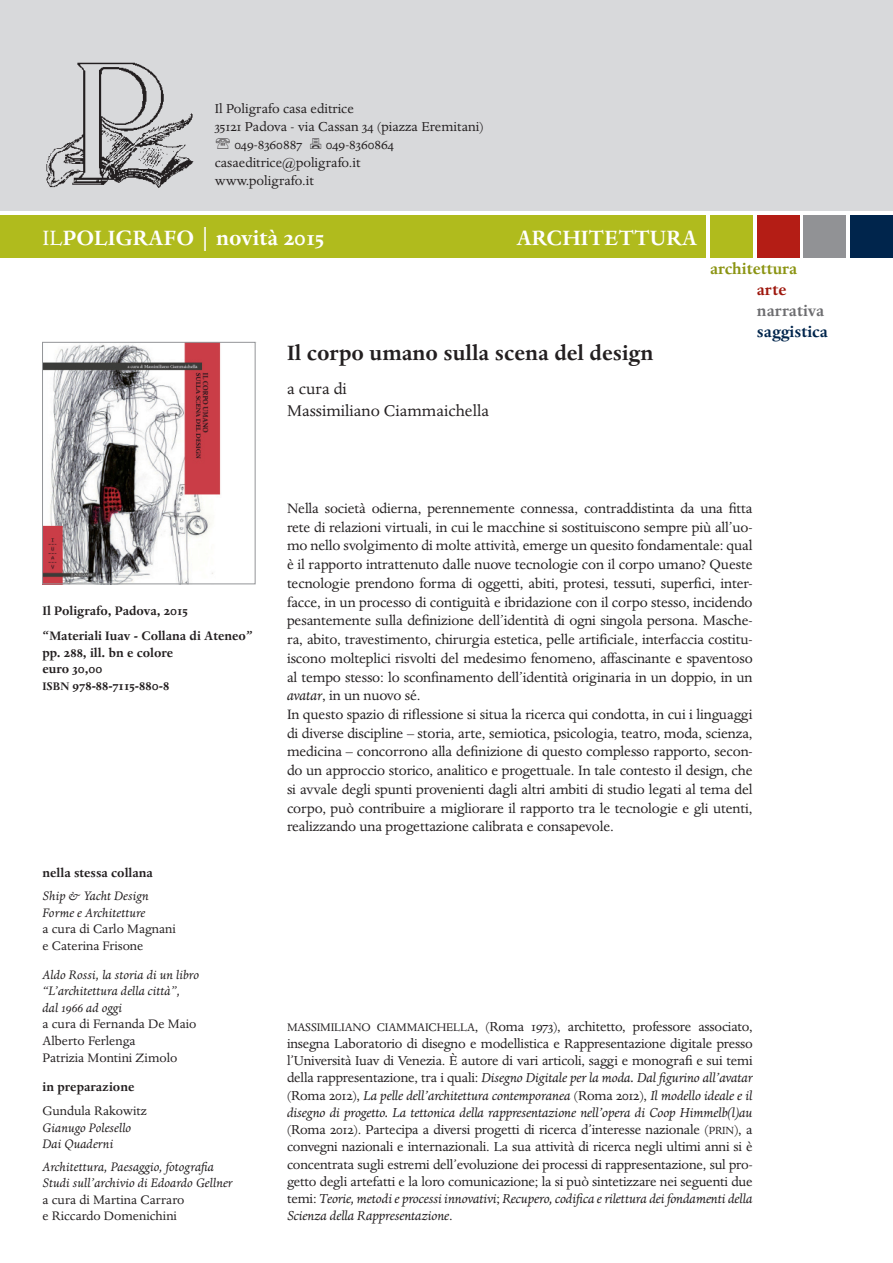
<style>
.page{position:relative;width:893px;height:1263px;background:#fff}
.page>*{position:absolute;margin:0;border:0;box-sizing:border-box;transform-origin:0 0}
.t1{font:700 24px "Dante";color:#fff}
.t2{font:700 24px "Dante";color:#231f20}
.t3{font:18px/21.6px "Dante";color:#231f20}
.t4{font:700 18px "Dante";color:#8b9412}
.t5{font:700 18px "Dante";color:#00254c}
.t6{font:700 18px "Dante";color:#6d6d70}
.t7{font:700 18px "Dante";color:#9e170d}
.t8{font:15.75px/18.8px "Dante";letter-spacing:-.01em;color:#231f20}
.t9{font:15px/17.2px "Dante";color:#231f20}
.t10{font:15px "Dante MT Regular Expert";color:#231f20}
.t11{font:italic 14.25px/16.6px "Dante";color:#231f20}
.t12{font:700 14.25px/25px "Dante";color:#231f20}
.t13{font:14.25px/16.5px "Dante";color:#231f20}
.t14{font:14.25px "Dante MT Bold Expert";color:#231f20}
.t15{font:12.75px "Dante";letter-spacing:-.01em;color:#231f20}
.s1{font-family:"Dante MT Regular Expert"}
.s2{font-family:"Dante"}
.s3{font-weight:400}
.s4{font-family:"Dante MT Bold Expert";font-weight:400}
.s5{font-family:"Dante";font-weight:700;font-size:12.75px}
.s6{font-family:"Dante MT Italic Expert";font-style:normal}
.s7{font-style:normal}
.s8{font-style:italic}
.s9{font-size:12.75px}
.s10{font-size:12px}
</style>
<div class="page">
<div style="left:0;top:0;width:893px;height:210px;background:#d8d9db"></div>
<div style="left:710px;top:215px;width:43px;height:42px;background:#b0bb1d"></div>
<div style="left:757px;top:215px;width:42px;height:42px;background:#b41d15"></div>
<div style="left:804px;top:215px;width:42px;height:42px;background:#919295"></div>
<div style="left:850px;top:215px;width:43px;height:42px;background:#00254c"></div>
<div style="left:0;top:215px;width:706px;height:42px;background:#b0bb1d"></div>
<img style="left:46px;top:62px;width:147px;height:126px">
<img style="left:43px;top:342px;width:213px;height:243px">
<div style="left:42px;top:342px;width:213px;height:242px;border:1px solid #939598"></div>
<p class="t9" style="left:215px;top:100px;width:270px;line-height:18px">Il Poligrafo casa editrice<br><span class="s1">35121</span> Padova - via Cassan <span class="s1">34</span> (piazza Eremitani)</p>
<p class="t10" style="left:234px;top:139px;width:70px">049<span class="s2">-</span>8360887</p>
<p class="t10" style="left:326px;top:139px;width:69px">049<span class="s2">-</span>8360864</p>
<p class="t9" style="left:215px;top:154px;width:147px;line-height:18px">casaeditrice@poligrafo.it www.poligrafo.it</p>
<h1 class="t1" style="left:43px;top:225px;width:283px"><span class="s3">Il</span>Poligrafo | novità <span class="s4">2015</span></h1>
<h1 class="t1" style="left:516px;top:225px;width:167px">ARCHITETTURA</h1>
<h1 class="t2" style="left:287px;top:339px;width:368px">Il corpo umano sulla scena del design</h1>
<p class="t3" style="left:287px;top:378px;width:204px">a cura di<br>Massimiliano Ciammaichella</p>
<p class="t4" style="left:710px;top:259px;width:88px">architettura</p>
<p class="t7" style="left:757px;top:280px;width:31px">arte</p>
<p class="t6" style="left:757px;top:301px;width:69px">narrativa</p>
<p class="t5" style="left:757px;top:322px;width:73px">saggistica</p>
<p class="t12" style="left:43px;top:599px;width:212px">Il Poligrafo, Padova, <span class="s4">2015<br></span>“Materiali Iuav - Collana di Ateneo”</p>
<p class="t12" style="left:43px;top:644px;width:132px;line-height:16.5px">pp. <span class="s4">288,</span> ill. bn e colore euro <span class="s4">30</span>,<span class="s4">00</span></p>
<p class="t14" style="left:43px;top:680px;width:128px"><span class="s5">isbn</span> 978-88-7115-880-8</p>
<p class="t12" style="left:43px;top:861px;width:112px">nella stessa collana</p>
<p class="t11" style="left:43px;top:888px;width:108px">Ship &amp; Yacht Design<br>Forme e Architetture</p>
<p class="t13" style="left:43px;top:921px;width:135px">a cura di Carlo Magnani e Caterina Frisone</p>
<p class="t11" style="left:43px;top:967px;width:158px">Aldo Rossi, la storia di un libro “L’architettura della città”, dal <span class="s6">1966</span> ad oggi<br><span class="s7">a cura di Fernanda De Maio<br>Alberto Ferlenga<br>Patrizia Montini Zimolo</span></p>
<p class="t12" style="left:43px;top:1075px;width:93px">in preparazione</p>
<p class="t13" style="left:43px;top:1103px;width:106px">Gundula Rakowitz</p>
<p class="t11" style="left:43px;top:1119px;width:90px">Gianugo Polesello<br>Dai Quaderni</p>
<p class="t11" style="left:43px;top:1159px;width:191px">Architettura, Paesaggio, fotografia<br>Studi sull’archivio di Edoardo Gellner</p>
<p class="t13" style="left:43px;top:1192px;width:143px">a cura di Martina Carraro e Riccardo Domenichini</p>
<p class="t8" style="left:287px;top:499px;width:467px">Nella società odierna, perennemente connessa, contraddistinta da una fitta rete di relazioni virtuali, in cui le macchine si sostituiscono sempre più all’uo&shy;mo nello svolgimento di molte attività, emerge un quesito fondamentale: qual è il rapporto intrattenuto dalle nuove tecnologie con il corpo umano? Queste tecnologie prendono forma di oggetti, abiti, protesi, tessuti, superfici, inter&shy;facce, in un processo di contiguità e ibridazione con il corpo stesso, incidendo pesantemente sulla definizione dell’identità di ogni singola persona. Masche&shy;ra, abito, travestimento, chirurgia estetica, pelle artificiale, interfaccia costitu&shy;iscono molteplici risvolti del medesimo fenomeno, affascinante e spaventoso al tempo stesso: lo sconfinamento dell’identità originaria in un doppio, in un <span class="s8">avatar</span>, in un nuovo sé.<br>In questo spazio di riflessione si situa la ricerca qui condotta, in cui i linguaggi di diverse discipline – storia, arte, semiotica, psicologia, teatro, moda, scienza, medicina – concorrono alla definizione di questo complesso rapporto, secon&shy;do un approccio storico, analitico e progettuale. In tale contesto il design, che si avvale degli spunti provenienti dagli altri ambiti di studio legati al tema del corpo, può contribuire a migliorare il rapporto tra le tecnologie e gli utenti, realizzando una progettazione calibrata e consapevole.</p>
<p class="t9" style="left:287px;top:1018px;width:467px;text-align:justify;text-indent:150px"><span class="s9">hella</span>, (Roma <span class="s1">1973</span>), architetto, professore associato, insegna Laboratorio di disegno e modellistica e Rappresentazione digitale presso l’Università Iuav di Venezia. È autore di vari articoli, saggi e monografi e sui temi della rappresentazione, tra i quali: <span class="s8">Disegno Digitale per la moda. Dal figurino all’avatar </span>(Roma <span class="s1">2012</span>), <span class="s8">La pelle dell’architettura contemporanea</span> (Roma <span class="s1">2012</span>), <span class="s8">Il modello ideale e il disegno di progetto. La tettonica della rappresentazione nell’opera di Coop Himmelb(l)au </span>(Roma <span class="s1">2012</span>). Partecipa a diversi progetti di ricerca d’interesse nazionale (<span class="s10">PRIN</span>), a convegni nazionali e internazionali. La sua attività di ricerca negli ultimi anni si è concentrata sugli estremi dell’evoluzione dei processi di rappresentazione, sul pro&shy;getto degli artefatti e la loro comunicazione; la si può sintetizzare nei seguenti due temi: <span class="s8">Teorie, metodi e processi innovativi</span>; <span class="s8">Recupero, codifica e rilettura dei fondamenti della Scienza della Rappresentazione</span>.</p>
<p class="t15" style="left:287px;top:1020px;width:99px">Massimiliano ciammaic</p>
</div>
